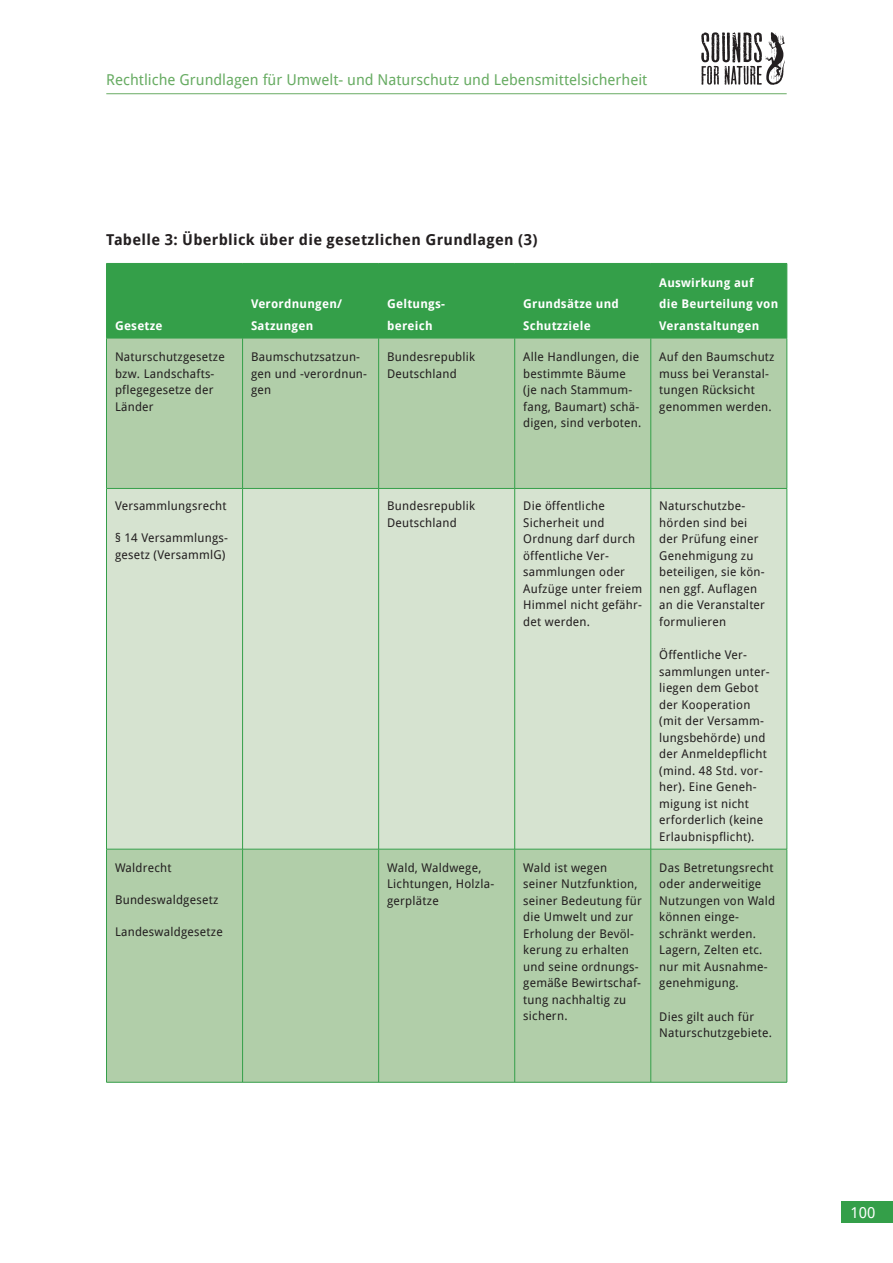
<style>
.page{position:relative;width:893px;height:1263px;background:#fff}
.page>*{position:absolute;margin:0;border:0;box-sizing:border-box;transform-origin:0 0}
.t1{font:15px "Droid Sans";color:#68ac63}
.t2{font:700 15px "Droid Sans";letter-spacing:.02em;color:#231f20}
.t3{font:15px "Droid Sans";color:#fff}
.t4{font:12px/16.5px "Droid Sans";letter-spacing:.02em;color:#231f20}
.t5{font:700 12px/21.3px "Droid Sans";letter-spacing:.02em;color:#fff}
</style>
<div class="page">
<img style="left:702px;top:33px;width:83px;height:52px">
<hr style="left:106px;top:93px;width:681px;height:1px;background:#68ac63">
<div style="left:842px;top:1201px;width:51px;height:21px;background:#349f49"></div>
<div style="left:107px;top:264px;width:680px;height:74px;background:#349f49"></div>
<div style="left:107px;top:339px;width:680px;height:743px;background:#b1cea9"></div>
<div style="left:107px;top:489px;width:680px;height:360px;background:#d6e3d0"></div>
<hr style="left:106px;top:263px;width:137px;height:1px;background:#349f49">
<hr style="left:106px;top:264px;width:1px;height:74px;background:#349f49">
<hr style="left:243px;top:263px;width:136px;height:1px;background:#349f49">
<hr style="left:242px;top:264px;width:1px;height:74px;background:#349f49">
<hr style="left:379px;top:263px;width:136px;height:1px;background:#349f49">
<hr style="left:378px;top:264px;width:1px;height:74px;background:#349f49">
<hr style="left:515px;top:263px;width:136px;height:1px;background:#349f49">
<hr style="left:514px;top:264px;width:1px;height:74px;background:#349f49">
<hr style="left:651px;top:263px;width:136px;height:1px;background:#349f49">
<hr style="left:650px;top:264px;width:1px;height:74px;background:#349f49">
<hr style="left:787px;top:264px;width:1px;height:74px;background:#349f49">
<hr style="left:106px;top:338px;width:137px;height:1px;background:#349f49">
<hr style="left:106px;top:338px;width:1px;height:150px;background:#349f49">
<hr style="left:243px;top:338px;width:136px;height:1px;background:#349f49">
<hr style="left:242px;top:338px;width:1px;height:150px;background:#349f49">
<hr style="left:379px;top:338px;width:136px;height:1px;background:#349f49">
<hr style="left:378px;top:338px;width:1px;height:150px;background:#349f49">
<hr style="left:515px;top:338px;width:136px;height:1px;background:#349f49">
<hr style="left:514px;top:338px;width:1px;height:150px;background:#349f49">
<hr style="left:651px;top:338px;width:136px;height:1px;background:#349f49">
<hr style="left:650px;top:338px;width:1px;height:150px;background:#349f49">
<hr style="left:787px;top:338px;width:1px;height:150px;background:#349f49">
<hr style="left:106px;top:488px;width:137px;height:1px;background:#349f49">
<hr style="left:106px;top:489px;width:1px;height:360px;background:#349f49">
<hr style="left:243px;top:488px;width:136px;height:1px;background:#349f49">
<hr style="left:242px;top:489px;width:1px;height:360px;background:#349f49">
<hr style="left:379px;top:488px;width:136px;height:1px;background:#349f49">
<hr style="left:378px;top:489px;width:1px;height:360px;background:#349f49">
<hr style="left:515px;top:488px;width:136px;height:1px;background:#349f49">
<hr style="left:514px;top:489px;width:1px;height:360px;background:#349f49">
<hr style="left:651px;top:488px;width:136px;height:1px;background:#349f49">
<hr style="left:650px;top:489px;width:1px;height:360px;background:#349f49">
<hr style="left:787px;top:489px;width:1px;height:360px;background:#349f49">
<hr style="left:106px;top:849px;width:137px;height:1px;background:#349f49">
<hr style="left:106px;top:849px;width:1px;height:233px;background:#349f49">
<hr style="left:243px;top:849px;width:136px;height:1px;background:#349f49">
<hr style="left:242px;top:849px;width:1px;height:233px;background:#349f49">
<hr style="left:379px;top:849px;width:136px;height:1px;background:#349f49">
<hr style="left:378px;top:849px;width:1px;height:233px;background:#349f49">
<hr style="left:515px;top:849px;width:136px;height:1px;background:#349f49">
<hr style="left:514px;top:849px;width:1px;height:233px;background:#349f49">
<hr style="left:651px;top:849px;width:136px;height:1px;background:#349f49">
<hr style="left:650px;top:849px;width:1px;height:233px;background:#349f49">
<hr style="left:787px;top:849px;width:1px;height:233px;background:#349f49">
<hr style="left:106px;top:1082px;width:681px;height:1px;background:#349f49">
<p class="t1" style="left:106px;top:71px;width:543px">Rechtliche Grundlagen für Umwelt- und Naturschutz und Lebensmittelsicherheit</p>
<p class="t2" style="left:106px;top:231px;width:433px">Tabelle 3: Überblick über die gesetzlichen Grundlagen (3)</p>
<p class="t5" style="left:115px;top:315px;width:49px">Gesetze</p>
<p class="t5" style="left:251px;top:293px;width:93px">Verordnungen/<br>Satzungen</p>
<p class="t5" style="left:387px;top:293px;width:59px">Geltungs&shy;bereich</p>
<p class="t5" style="left:523px;top:293px;width:97px">Grundsätze und<br>Schutzziele</p>
<p class="t5" style="left:659px;top:272px;width:120px">Auswirkung auf<br>die Beurteilung von<br>Veranstaltungen</p>
<p class="t4" style="left:115px;top:349px;width:111px">Naturschutzgesetze bzw. Landschafts&shy;pflegegesetze der<br>Länder</p>
<p class="t4" style="left:251px;top:349px;width:118px">Baumschutzsatzun&shy;gen und -verordnun&shy;gen</p>
<p class="t4" style="left:387px;top:349px;width:90px">Bundesrepublik<br>Deutschland</p>
<p class="t4" style="left:523px;top:349px;width:120px">Alle Handlungen, die bestimmte Bäume (je nach Stammum&shy;fang, Baumart) schä&shy;digen, sind verboten.</p>
<p class="t4" style="left:659px;top:349px;width:117px">Auf den Baumschutz muss bei Veranstal&shy;tungen Rücksicht genommen werden.</p>
<p class="t4" style="left:115px;top:498px;width:113px">Versammlungsrecht</p>
<p class="t4" style="left:115px;top:530px;width:115px">§ 14 Versammlungs&shy;gesetz (VersammlG)</p>
<p class="t4" style="left:115px;top:859px;width:58px">Waldrecht</p>
<p class="t4" style="left:115px;top:891px;width:105px">Bundeswaldgesetz</p>
<p class="t4" style="left:115px;top:923px;width:109px">Landeswaldgesetze</p>
<p class="t4" style="left:387px;top:498px;width:90px">Bundesrepublik<br>Deutschland</p>
<p class="t4" style="left:523px;top:498px;width:120px">Die öffentliche<br>Sicherheit und<br>Ordnung darf durch öffentliche Ver&shy;sammlungen oder<br>Aufzüge unter freiem<br>Himmel nicht gefähr&shy;det werden.</p>
<p class="t4" style="left:659px;top:498px;width:107px">Naturschutzbe&shy;hörden sind bei der Prüfung einer<br>Genehmigung zu beteiligen, sie kön&shy;nen ggf. Auflagen an die Veranstalter formulieren</p>
<p class="t4" style="left:659px;top:647px;width:112px">Öffentliche Ver&shy;sammlungen unter&shy;liegen dem Gebot der Kooperation (mit der Versamm&shy;lungsbehörde) und der Anmeldepflicht (mind. 48 Std. vor&shy;her). Eine Geneh&shy;migung ist nicht erforderlich (keine<br>Erlaubnispflicht).</p>
<p class="t4" style="left:387px;top:859px;width:109px">Wald, Waldwege,<br>Lichtungen, Holzla&shy;gerplätze</p>
<p class="t4" style="left:523px;top:859px;width:120px">Wald ist wegen seiner Nutzfunktion, seiner Bedeutung für die Umwelt und zur<br>Erholung der Bevöl&shy;kerung zu erhalten und seine ordnungs&shy;gemäße Bewirtschaf&shy;tung nachhaltig zu sichern.</p>
<p class="t4" style="left:659px;top:859px;width:117px">Das Betretungsrecht oder anderweitige<br>Nutzungen von Wald können einge&shy;schränkt werden.<br>Lagern, Zelten etc. nur mit Ausnahme&shy;genehmigung.</p>
<p class="t4" style="left:659px;top:1008px;width:114px">Dies gilt auch für<br>Naturschutzgebiete.</p>
<p class="t3" style="left:850px;top:1204px;width:26px">100</p>
</div>
